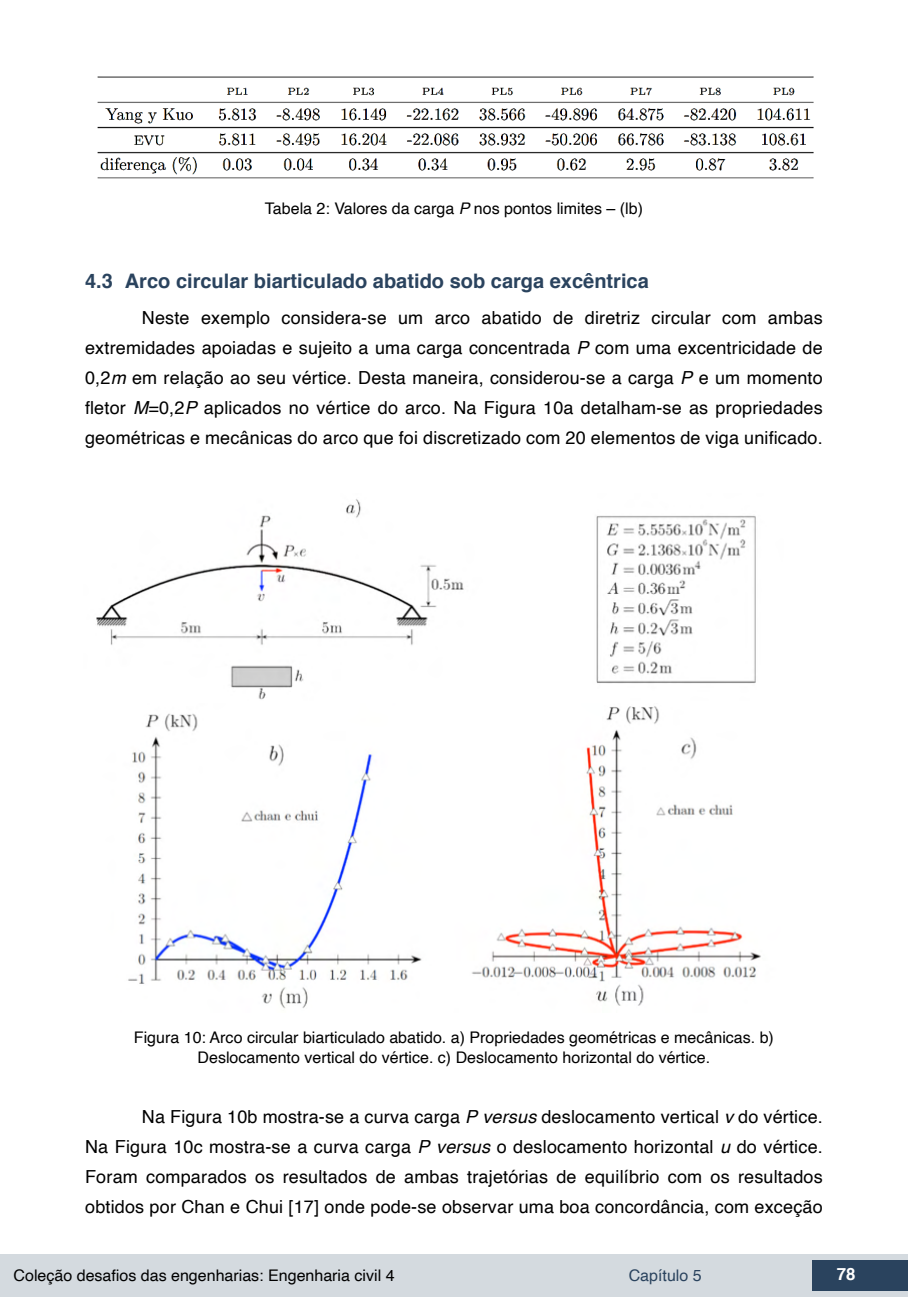
<style>
.page{position:relative;width:908px;height:1304px;background:#fff}
.page>*{position:absolute;margin:0;border:0;box-sizing:border-box;transform-origin:0 0}
.t1{font:700 20px "Helvetica";color:#2a435e}
.t2{font:18px/30px "Helvetica";letter-spacing:.01em;color:#000;text-align:justify}
.t3{font:700 16.8px "Helvetica";color:#fff}
.t4{font:16px/19.2px "Helvetica";color:#000;text-align:center}
.t5{font:16px "Helvetica";color:#2a435e}
.s1{font-style:italic}
</style>
<div class="page">
<div style="left:0;top:1254px;width:906px;height:43px;background:#d4dadf"></div>
<div style="left:812px;top:1261px;width:95px;height:30px;background:#2a435e"></div>
<img style="left:97px;top:76px;width:717px;height:103px">
<img style="left:96px;top:499px;width:660px;height:201px">
<img style="left:128px;top:706px;width:633px;height:303px">
<p class="t4" style="left:265px;top:199px;width:379px">Tabela 2: Valores da carga <span class="s1">P</span> nos pontos limites – (lb)</p>
<p class="t1" style="left:85px;top:265px;width:565px">4.3 Arco circular biarticulado abatido sob carga excêntrica</p>
<p class="t2" style="left:85px;top:303px;width:738px;text-indent:57px">Neste exemplo considera-se um arco abatido de diretriz circular com ambas extremidades apoiadas e sujeito a uma carga concentrada <span class="s1">P</span> com uma excentricidade de 0,2<span class="s1">m</span> em relação ao seu vértice. Desta maneira, considerou-se a carga <span class="s1">P</span> e um momento fletor <span class="s1">M</span>=0,2<span class="s1">P</span> aplicados no vértice do arco. Na Figura 10a detalham-se as propriedades geométricas e mecânicas do arco que foi discretizado com 20 elementos de viga unificado.</p>
<p class="t4" style="left:134px;top:1029px;width:641px">Figura 10: Arco circular biarticulado abatido. a) Propriedades geométricas e mecânicas. b)<br>Deslocamento vertical do vértice. c) Deslocamento horizontal do vértice.</p>
<p class="t2" style="left:85px;top:1102px;width:739px;text-indent:57px">Na Figura 10b mostra-se a curva carga <span class="s1">P versus</span> deslocamento vertical <span class="s1">v</span> do vértice.<br>Na Figura 10c mostra-se a curva carga <span class="s1">P versus</span> o deslocamento horizontal <span class="s1">u</span> do vértice.<br>Foram comparados os resultados de ambas trajetórias de equilíbrio com os resultados obtidos por Chan e Chui [17] onde pode-se observar uma boa concordância, com exceção</p>
<p class="t4" style="left:14px;top:1266px;width:382px">Coleção desafios das engenharias: Engenharia civil 4</p>
<p class="t5" style="left:628px;top:1263px;width:74px">Capítulo 5</p>
<p class="t3" style="left:836px;top:1261px;width:20px">78</p>
</div>
